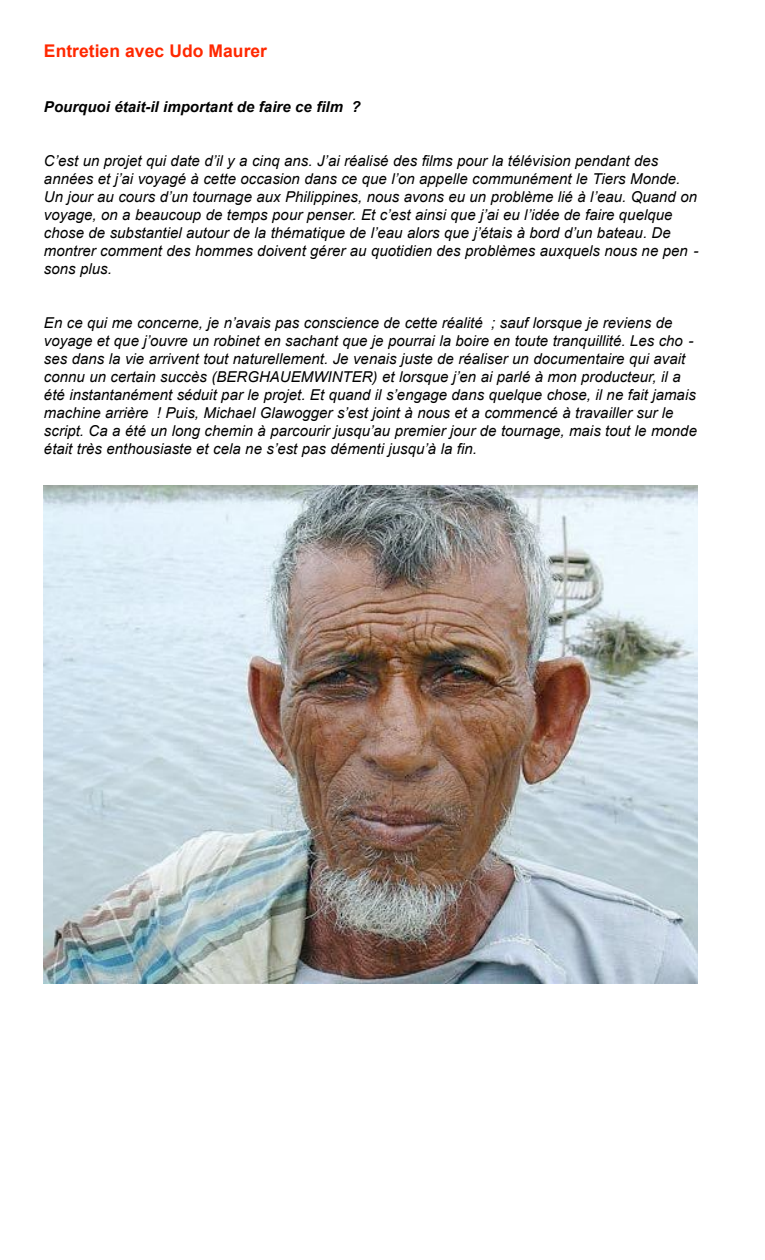
<style>
.page{position:relative;width:765px;height:1260px;background:#fff}
.page>*{position:absolute;margin:0;border:0;box-sizing:border-box;transform-origin:0 0}
.t1{font:700 17.5px "Arial";color:#ff2800}
.t2{font:italic 15px/18px "Arial";color:#000}
.t3{font:italic 700 15px "Arial";color:#000}
</style>
<div class="page">
<img style="left:44px;top:485px;width:654px;height:499px">
<p class="t1" style="left:44px;top:41px;width:225px">Entretien avec Udo Maurer</p>
<p class="t3" style="left:44px;top:98px;width:318px">Pourquoi était-il important de faire ce film ?</p>
<p class="t2" style="left:44px;top:152px;width:656px">C’est un projet qui date d’il y a cinq ans. J’ai réalisé des films pour la télévision pendant des années et j’ai voyagé à cette occasion dans ce que l’on appelle communément le Tiers Monde.<br>Un jour au cours d’un tournage aux Philippines, nous avons eu un problème lié à l’eau. Quand on voyage, on a beaucoup de temps pour penser. Et c’est ainsi que j’ai eu l’idée de faire quelque chose de substantiel autour de la thématique de l’eau alors que j’étais à bord d’un bateau. De montrer comment des hommes doivent gérer au quotidien des problèmes auxquels nous ne pen - sons plus.</p>
<p class="t2" style="left:44px;top:314px;width:655px">En ce qui me concerne, je n’avais pas conscience de cette réalité ; sauf lorsque je reviens de voyage et que j’ouvre un robinet en sachant que je pourrai la boire en toute tranquillité. Les cho - ses dans la vie arrivent tout naturellement. Je venais juste de réaliser un documentaire qui avait connu un certain succès (BERGHAUEMWINTER) et lorsque j’en ai parlé à mon producteur, il a été instantanément séduit par le projet. Et quand il s’engage dans quelque chose, il ne fait jamais machine arrière ! Puis, Michael Glawogger s’est joint à nous et a commencé à travailler sur le script. Ca a été un long chemin à parcourir jusqu’au premier jour de tournage, mais tout le monde était très enthousiaste et cela ne s’est pas démenti jusqu’à la fin.</p>
</div>
